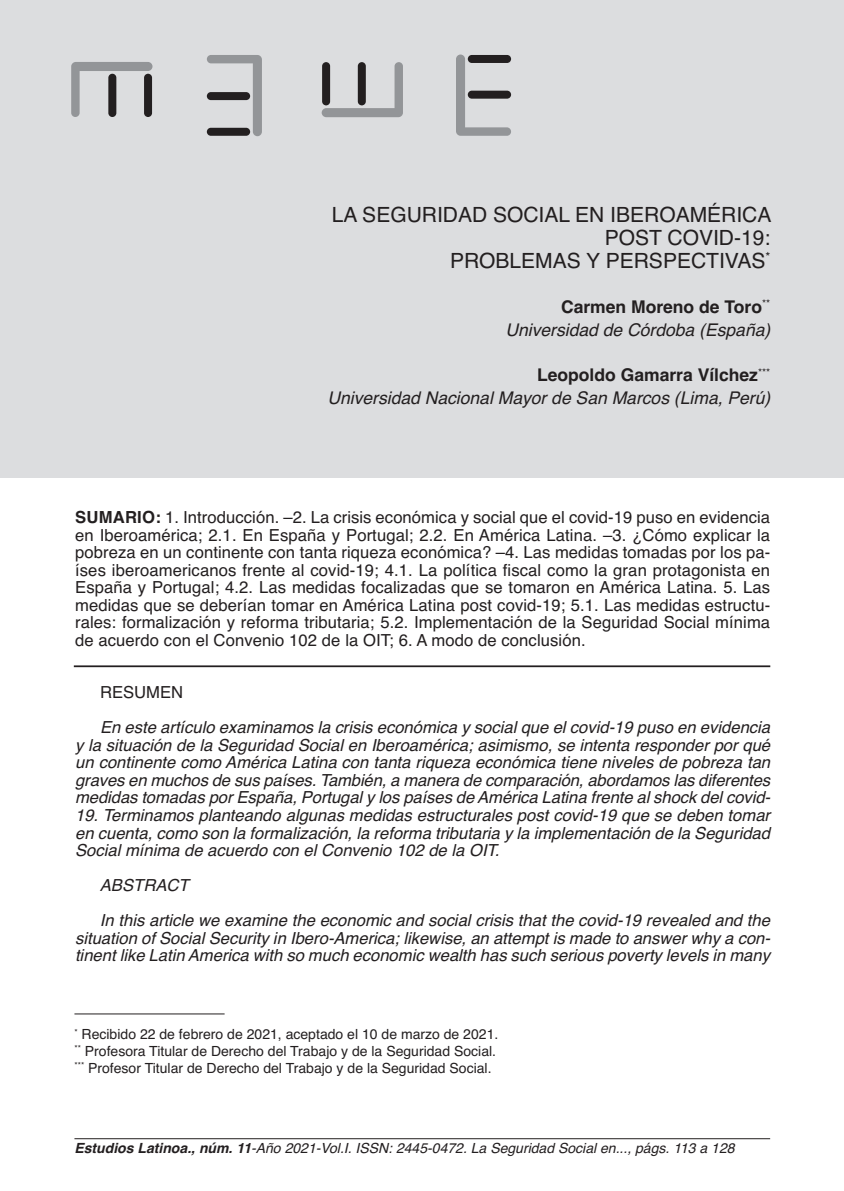
<style>
.page{position:relative;width:844px;height:1191px;background:#fff}
.page>*{position:absolute;margin:0;border:0;box-sizing:border-box;transform-origin:0 0}
.t1{font:115.15px "Gotham Rounded";color:#939598}
.t2{font:21px/22.8px "Helvetica";color:#231f20;text-align:right}
.t3{font:italic 17.5px/22.8px "Helvetica";color:#231f20;text-align:right}
.t4{font:italic 16.62px/17.5px "Helvetica";color:#231f20;text-align:justify}
.t5{font:16.62px/17.5px "Helvetica";letter-spacing:.005em;color:#231f20;text-align:justify}
.t6{font:14px/16.8px "Helvetica";color:#231f20}
.t7{font:italic 14px "Helvetica";color:#231f20}
.s1{font-weight:700;font-style:normal}
.s2{font-weight:700}
</style>
<div class="page">
<hr style="left:74px;top:1138px;width:696px;height:1px;background:#231f20">
<div style="left:0;top:0;width:843px;height:477px;background:#dcdddf"></div>
<div style="left:467px;top:55px;width:44px;height:8px;background:#231f20;border-radius:4px"></div>
<div style="left:467px;top:91px;width:44px;height:8px;background:#231f20;border-radius:4px"></div>
<div style="left:322px;top:62px;width:8px;height:43px;background:#231f20;border-radius:4px"></div>
<div style="left:358px;top:62px;width:8px;height:43px;background:#231f20;border-radius:4px"></div>
<div style="left:207px;top:128px;width:43px;height:8px;background:#231f20;border-radius:4px"></div>
<div style="left:207px;top:92px;width:43px;height:8px;background:#231f20;border-radius:4px"></div>
<div style="left:144px;top:74px;width:8px;height:43px;background:#231f20;border-radius:4px"></div>
<div style="left:108px;top:74px;width:8px;height:43px;background:#231f20;border-radius:4px"></div>
<hr style="left:74px;top:1013px;width:150px;height:1px;background:#231f20">
<hr style="left:74px;top:665px;width:696px;height:2px;background:#231f20">
<h1 class="t1" style="left:152px;top:51px;width:73px;rotate:90deg">L</h1>
<h1 class="t1" style="left:273px;top:136px;width:73px;rotate:-180deg">L</h1>
<h1 class="t1" style="left:322px;top:129px;width:73px;rotate:-90deg">L</h1>
<h1 class="t1" style="left:444px;top:55px;width:73px">L</h1>
<p class="t2" style="left:332px;top:203px;width:441px">LA SEGURIDAD SOCIAL EN IBEROAMÉRICA<br>POST COVID-19:<br>PROBLEMAS Y PERSPECTIVAS<sup>*</sup></p>
<p class="t3" style="left:505px;top:296px;width:266px"><span class="s1">Carmen Moreno de Toro</span><sup>**<br></sup>Universidad de Córdoba (España)</p>
<p class="t3" style="left:327px;top:364px;width:444px"><span class="s1">Leopoldo Gamarra Vílchez</span><sup>***<br></sup>Universidad Nacional Mayor de San Marcos (Lima, Perú)</p>
<p class="t5" style="left:75px;top:509px;width:696px"><span class="s2">SUMARIO:</span> 1. Introducción. –2. La crisis económica y social que el covid-19 puso en evidencia en Iberoamérica; 2.1. En España y Portugal; 2.2. En América Latina. –3. ¿Cómo explicar la pobreza en un continente con tanta riqueza económica? –4. Las medidas tomadas por los pa&shy;íses iberoamericanos frente al covid-19; 4.1. La política fiscal como la gran protagonista en España y Portugal; 4.2. Las medidas focalizadas que se tomaron en América Latina. 5. Las medidas que se deberían tomar en América Latina post covid-19; 5.1. Las medidas estructu&shy;rales: formalización y reforma tributaria; 5.2. Implementación de la Seguridad Social mínima de acuerdo con el Convenio 102 de la OIT; 6. A modo de conclusión.</p>
<p class="t5" style="left:100px;top:684px;width:85px">RESUMEN</p>
<p class="t4" style="left:75px;top:719px;width:696px;text-indent:25px">En este artículo examinamos la crisis económica y social que el covid-19 puso en evidencia y la situación de la Seguridad Social en Iberoamérica; asimismo, se intenta responder por qué un continente como América Latina con tanta riqueza económica tiene niveles de pobreza tan graves en muchos de sus países. También, a manera de comparación, abordamos las diferentes medidas tomadas por España, Portugal y los países de América Latina frente al shock del covid-</p>
<p class="t4" style="left:75px;top:806px;width:696px">19. Terminamos planteando algunas medidas estructurales post covid-19 que se deben tomar en cuenta, como son la formalización, la reforma tributaria y la implementación de la Seguridad Social mínima de acuerdo con el Convenio 102 de la OIT.</p>
<p class="t4" style="left:100px;top:867px;width:671px;line-height:35px">ABSTRACT<br>In this article we examine the economic and social crisis that the covid-19 revealed and the</p>
<p class="t4" style="left:75px;top:929px;width:696px">situation of Social Security in Ibero-America; likewise, an attempt is made to answer why a con&shy;tinent like Latin America with so much economic wealth has such serious poverty levels in many</p>
<p class="t6" style="left:74px;top:1026px;width:425px"><sup>*</sup> Recibido 22 de febrero de 2021, aceptado el 10 de marzo de 2021. <sup>**</sup> Profesora Titular de Derecho del Trabajo y de la Seguridad Social. <sup>***</sup> Profesor Titular de Derecho del Trabajo y de la Seguridad Social.</p>
<p class="t7" style="left:74px;top:1139px;width:661px"><span class="s2">Estudios Latinoa., núm. 11</span>-Año 2021-Vol.I. ISSN: 2445-0472. La Seguridad Social en..., págs. 113 a 128</p>
</div>
